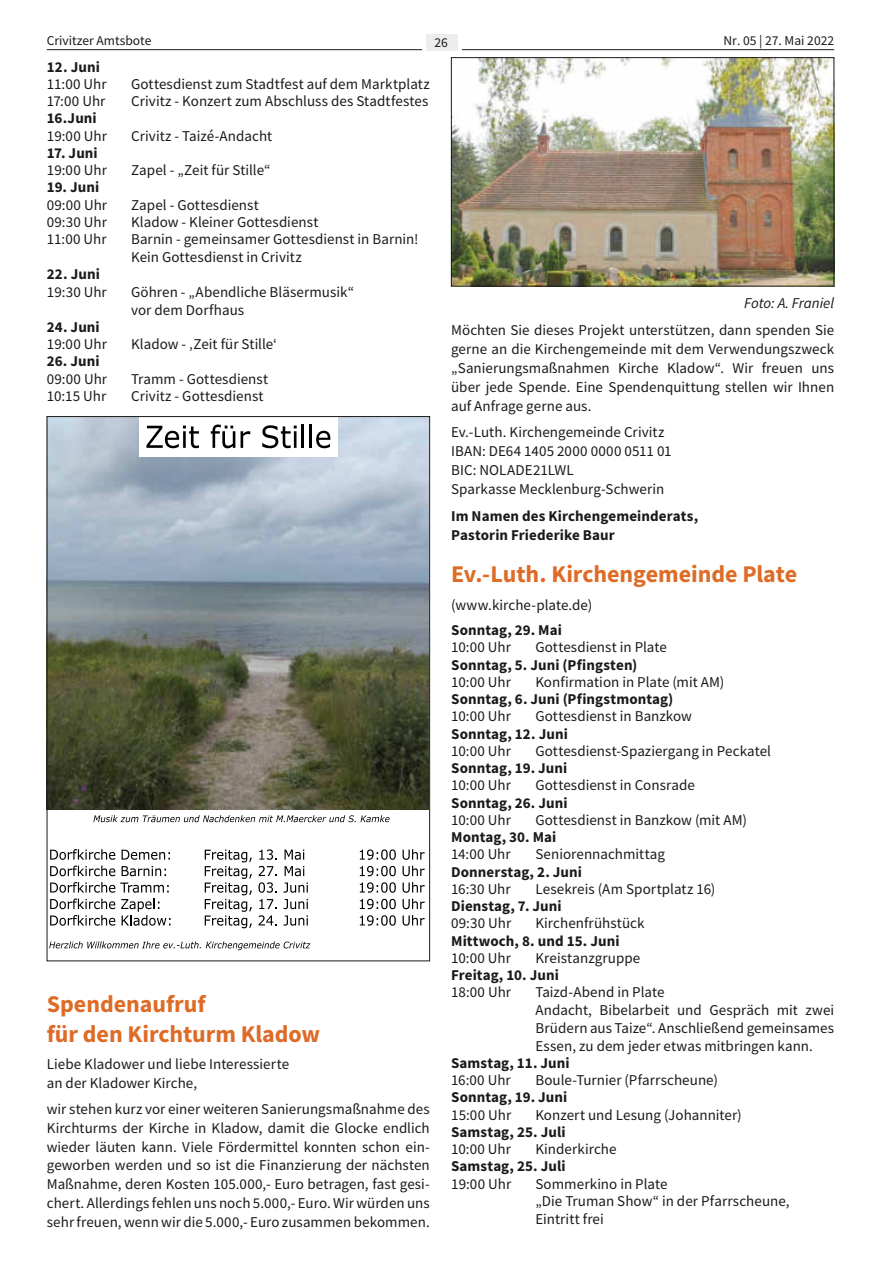
<style>
.page{position:relative;width:881px;height:1263px;background:#fff}
.page>*{position:absolute;margin:0;border:0;box-sizing:border-box;transform-origin:0 0}
.t1{font:700 24px/29.5px "Source Sans Pro";color:#de6b26}
.t2{font:15px/18.9px "Source Sans Pro";letter-spacing:.005em;color:#1a1a18}
.t3{font:700 15px/18.9px "Source Sans Pro";letter-spacing:.005em;color:#1a1a18}
.t4{font:italic 15px "Source Sans Pro";color:#1a1a18}
.t5{font:13.5px "Source Sans Pro";color:#1a1a18}
</style>
<div class="page">
<hr style="left:47px;top:49px;width:786px;height:1px;background:#1a1a18">
<div style="left:422px;top:26px;width:39px;height:29px;background:#fff"></div>
<div style="left:425px;top:34px;width:32px;height:16px;background:#eceded"></div>
<img style="left:453px;top:59px;width:378px;height:225px">
<div style="left:451px;top:57px;width:382px;height:229px;border:1px solid #1a1a18"></div>
<img style="left:49px;top:418px;width:378px;height:392px">
<div style="left:139px;top:416px;width:199px;height:41px;background:#fff"></div>
<svg style="left:146px;top:426px;width:53px;height:22px"></svg>
<svg style="left:211px;top:425px;width:39px;height:23px"></svg>
<svg style="left:262px;top:425px;width:34px;height:23px"></svg>
<hr style="left:301px;top:425px;width:3px;height:23px;background:#000">
<hr style="left:309px;top:425px;width:3px;height:23px;background:#000">
<svg style="left:316px;top:431px;width:14px;height:17px"></svg>
<svg style="left:121px;top:850px;width:49px;height:10px"></svg>
<svg style="left:259px;top:849px;width:18px;height:11px"></svg>
<svg style="left:284px;top:849px;width:20px;height:11px"></svg>
<svg style="left:359px;top:849px;width:36px;height:11px"></svg>
<svg style="left:402px;top:849px;width:22px;height:11px"></svg>
<svg style="left:50px;top:849px;width:65px;height:27px"></svg>
<svg style="left:121px;top:866px;width:45px;height:10px"></svg>
<svg style="left:258px;top:866px;width:19px;height:10px"></svg>
<svg style="left:284px;top:866px;width:20px;height:10px"></svg>
<svg style="left:359px;top:866px;width:36px;height:10px"></svg>
<svg style="left:402px;top:866px;width:22px;height:10px"></svg>
<svg style="left:258px;top:882px;width:19px;height:11px"></svg>
<svg style="left:283px;top:882px;width:25px;height:11px"></svg>
<svg style="left:359px;top:882px;width:36px;height:11px"></svg>
<svg style="left:259px;top:899px;width:18px;height:10px"></svg>
<svg style="left:283px;top:899px;width:25px;height:10px"></svg>
<svg style="left:359px;top:899px;width:36px;height:10px"></svg>
<svg style="left:402px;top:882px;width:22px;height:27px"></svg>
<svg style="left:50px;top:882px;width:120px;height:44px"></svg>
<svg style="left:205px;top:849px;width:47px;height:79px"></svg>
<svg style="left:258px;top:915px;width:19px;height:10px"></svg>
<svg style="left:283px;top:915px;width:25px;height:11px"></svg>
<svg style="left:359px;top:915px;width:36px;height:11px"></svg>
<svg style="left:402px;top:915px;width:22px;height:11px"></svg>
<svg style="left:49px;top:941px;width:261px;height:9px"></svg>
<svg style="left:93px;top:815px;width:296px;height:7px"></svg>
<p class="t5" style="left:47px;top:32px;width:106px">Crivitzer Amtsbote</p>
<p class="t5" style="left:434px;top:34px;width:15px">26</p>
<p class="t5" style="left:723px;top:32px;width:112px">Nr. 05 | 27. Mai 2022</p>
<p class="t3" style="left:47px;top:57px;width:55px">12. Juni</p>
<p class="t2" style="left:47px;top:74px;width:61px">11:00 Uhr</p>
<p class="t2" style="left:131px;top:74px;width:300px">Gottesdienst zum Stadtfest auf dem Marktplatz</p>
<p class="t2" style="left:47px;top:92px;width:60px">17:00 Uhr</p>
<p class="t2" style="left:131px;top:92px;width:299px">Crivitz - Konzert zum Abschluss des Stadtfestes</p>
<p class="t3" style="left:47px;top:109px;width:51px">16.Juni</p>
<p class="t2" style="left:47px;top:126px;width:62px">19:00 Uhr</p>
<p class="t2" style="left:131px;top:126px;width:143px">Crivitz - Taizé-Andacht</p>
<p class="t3" style="left:47px;top:143px;width:52px">17. Juni</p>
<p class="t2" style="left:47px;top:161px;width:62px">19:00 Uhr</p>
<p class="t2" style="left:131px;top:161px;width:141px">Zapel - „Zeit für Stille“</p>
<p class="t3" style="left:47px;top:178px;width:54px">19. Juni</p>
<p class="t2" style="left:47px;top:195px;width:62px">09:00 Uhr</p>
<p class="t2" style="left:131px;top:195px;width:129px">Zapel - Gottesdienst</p>
<p class="t2" style="left:47px;top:212px;width:62px">09:30 Uhr</p>
<p class="t2" style="left:131px;top:212px;width:189px">Kladow - Kleiner Gottesdienst</p>
<p class="t2" style="left:47px;top:230px;width:61px">11:00 Uhr</p>
<p class="t2" style="left:131px;top:230px;width:289px;line-height:18px">Barnin - gemeinsamer Gottesdienst in Barnin!<br>Kein Gottesdienst in Crivitz</p>
<p class="t3" style="left:47px;top:265px;width:55px">22. Juni</p>
<p class="t2" style="left:47px;top:282px;width:61px">19:30 Uhr</p>
<p class="t2" style="left:131px;top:283px;width:224px;line-height:18px">Göhren - „Abendliche Bläsermusik“ vor dem Dorfhaus</p>
<p class="t3" style="left:47px;top:317px;width:54px">24. Juni</p>
<p class="t2" style="left:47px;top:335px;width:62px">19:00 Uhr</p>
<p class="t2" style="left:131px;top:335px;width:147px">Kladow - ‚Zeit für Stille‘</p>
<p class="t3" style="left:47px;top:352px;width:54px">26. Juni</p>
<p class="t2" style="left:47px;top:369px;width:62px">09:00 Uhr</p>
<p class="t2" style="left:131px;top:369px;width:138px">Tramm - Gottesdienst</p>
<p class="t2" style="left:47px;top:386px;width:61px">10:15 Uhr</p>
<p class="t2" style="left:131px;top:386px;width:134px">Crivitz - Gottesdienst</p>
<h1 class="t1" style="left:47px;top:989px;width:275px">Spendenaufruf<br>für den Kirchturm Kladow</h1>
<p class="t2" style="left:47px;top:1054px;width:244px">Liebe Kladower und liebe Interessierte an der Kladower Kirche,</p>
<p class="t2" style="left:47px;top:1099px;width:384px;text-align:justify">wir stehen kurz vor einer weiteren Sanierungsmaßnahme des Kirchturms der Kirche in Kladow, damit die Glocke endlich wieder läuten kann. Viele Fördermittel konnten schon ein&shy;geworben werden und so ist die Finanzierung der nächsten Maßnahme, deren Kosten 105.000,- Euro betragen, fast gesi&shy;chert. Allerdings fehlen uns noch 5.000,- Euro. Wir würden uns sehr freuen, wenn wir die 5.000,- Euro zusammen bekommen.</p>
<p class="t4" style="left:743px;top:293px;width:91px">Foto: A. Franiel</p>
<p class="t2" style="left:451px;top:321px;width:384px;text-align:justify">Möchten Sie dieses Projekt unterstützen, dann spenden Sie gerne an die Kirchengemeinde mit dem Verwendungszweck „Sanierungsmaßnahmen Kirche Kladow“. Wir freuen uns über jede Spende. Eine Spendenquittung stellen wir Ihnen auf Anfrage gerne aus.</p>
<p class="t2" style="left:451px;top:423px;width:222px">Ev.-Luth. Kirchengemeinde Crivitz<br>IBAN: DE64 1405 2000 0000 0511 01<br>BIC: NOLADE21LWL<br>Sparkasse Mecklenburg-Schwerin</p>
<p class="t3" style="left:451px;top:506px;width:248px">Im Namen des Kirchengemeinderats,<br>Pastorin Friederike Baur</p>
<h1 class="t1" style="left:451px;top:559px;width:347px">Ev.-Luth. Kirchengemeinde Plate</h1>
<p class="t2" style="left:451px;top:595px;width:143px">(www.kirche-plate.de)</p>
<p class="t3" style="left:451px;top:620px;width:112px">Sonntag, 29. Mai</p>
<p class="t2" style="left:451px;top:638px;width:61px">10:00 Uhr</p>
<p class="t2" style="left:535px;top:638px;width:133px">Gottesdienst in Plate</p>
<p class="t3" style="left:451px;top:655px;width:188px">Sonntag, 5. Juni (Pfingsten)</p>
<p class="t2" style="left:451px;top:672px;width:61px">10:00 Uhr</p>
<p class="t2" style="left:535px;top:672px;width:190px">Konfirmation in Plate (mit AM)</p>
<p class="t3" style="left:451px;top:689px;width:224px">Sonntag, 6. Juni (Pfingstmontag)</p>
<p class="t2" style="left:451px;top:707px;width:61px">10:00 Uhr</p>
<p class="t2" style="left:535px;top:707px;width:158px">Gottesdienst in Banzkow</p>
<p class="t3" style="left:451px;top:724px;width:118px">Sonntag, 12. Juni</p>
<p class="t2" style="left:451px;top:741px;width:61px">10:00 Uhr</p>
<p class="t2" style="left:535px;top:741px;width:237px">Gottesdienst-Spaziergang in Peckatel</p>
<p class="t3" style="left:451px;top:758px;width:118px">Sonntag, 19. Juni</p>
<p class="t2" style="left:451px;top:776px;width:61px">10:00 Uhr</p>
<p class="t2" style="left:535px;top:776px;width:161px">Gottesdienst in Consrade</p>
<p class="t3" style="left:451px;top:793px;width:118px">Sonntag, 26. Juni</p>
<p class="t2" style="left:451px;top:810px;width:61px">10:00 Uhr</p>
<p class="t2" style="left:535px;top:810px;width:213px">Gottesdienst in Banzkow (mit AM)</p>
<p class="t3" style="left:451px;top:827px;width:107px">Montag, 30. Mai</p>
<p class="t2" style="left:451px;top:845px;width:61px">14:00 Uhr</p>
<p class="t2" style="left:535px;top:845px;width:131px">Seniorennachmittag</p>
<p class="t3" style="left:451px;top:862px;width:132px">Donnerstag, 2. Juni</p>
<p class="t2" style="left:451px;top:879px;width:61px">16:30 Uhr</p>
<p class="t2" style="left:535px;top:879px;width:181px">Lesekreis (Am Sportplatz 16)</p>
<p class="t3" style="left:451px;top:896px;width:112px">Dienstag, 7. Juni</p>
<p class="t2" style="left:451px;top:914px;width:62px">09:30 Uhr</p>
<p class="t2" style="left:535px;top:914px;width:111px">Kirchenfrühstück</p>
<p class="t3" style="left:451px;top:931px;width:170px">Mittwoch, 8. und 15. Juni</p>
<p class="t2" style="left:451px;top:948px;width:61px">10:00 Uhr</p>
<p class="t2" style="left:535px;top:948px;width:106px">Kreistanzgruppe</p>
<p class="t3" style="left:451px;top:965px;width:109px">Freitag, 10. Juni</p>
<p class="t2" style="left:451px;top:983px;width:61px">18:00 Uhr</p>
<p class="t2" style="left:535px;top:983px;width:300px;line-height:17.7px">Taizd-Abend in Plate<br>Andacht, Bibelarbeit und Gespräch mit zwei Brüdern aus Taize“. Anschließend gemeinsames Essen, zu dem jeder etwas mitbringen kann.</p>
<p class="t3" style="left:451px;top:1053px;width:120px">Samstag, 11. Juni</p>
<p class="t2" style="left:451px;top:1070px;width:61px">16:00 Uhr</p>
<p class="t2" style="left:535px;top:1070px;width:184px">Boule-Turnier (Pfarrscheune)</p>
<p class="t3" style="left:451px;top:1088px;width:118px">Sonntag, 19. Juni</p>
<p class="t2" style="left:451px;top:1105px;width:62px">15:00 Uhr</p>
<p class="t2" style="left:535px;top:1105px;width:208px">Konzert und Lesung (Johanniter)</p>
<p class="t3" style="left:451px;top:1122px;width:116px">Samstag, 25. Juli</p>
<p class="t2" style="left:451px;top:1139px;width:61px">10:00 Uhr</p>
<p class="t2" style="left:535px;top:1139px;width:83px">Kinderkirche</p>
<p class="t3" style="left:451px;top:1157px;width:116px">Samstag, 25. Juli</p>
<p class="t2" style="left:451px;top:1174px;width:62px">19:00 Uhr</p>
<p class="t2" style="left:535px;top:1175px;width:256px;line-height:17.7px">Sommerkino in Plate<br>„Die Truman Show“ in der Pfarrscheune,<br>Eintritt frei</p>
</div>
